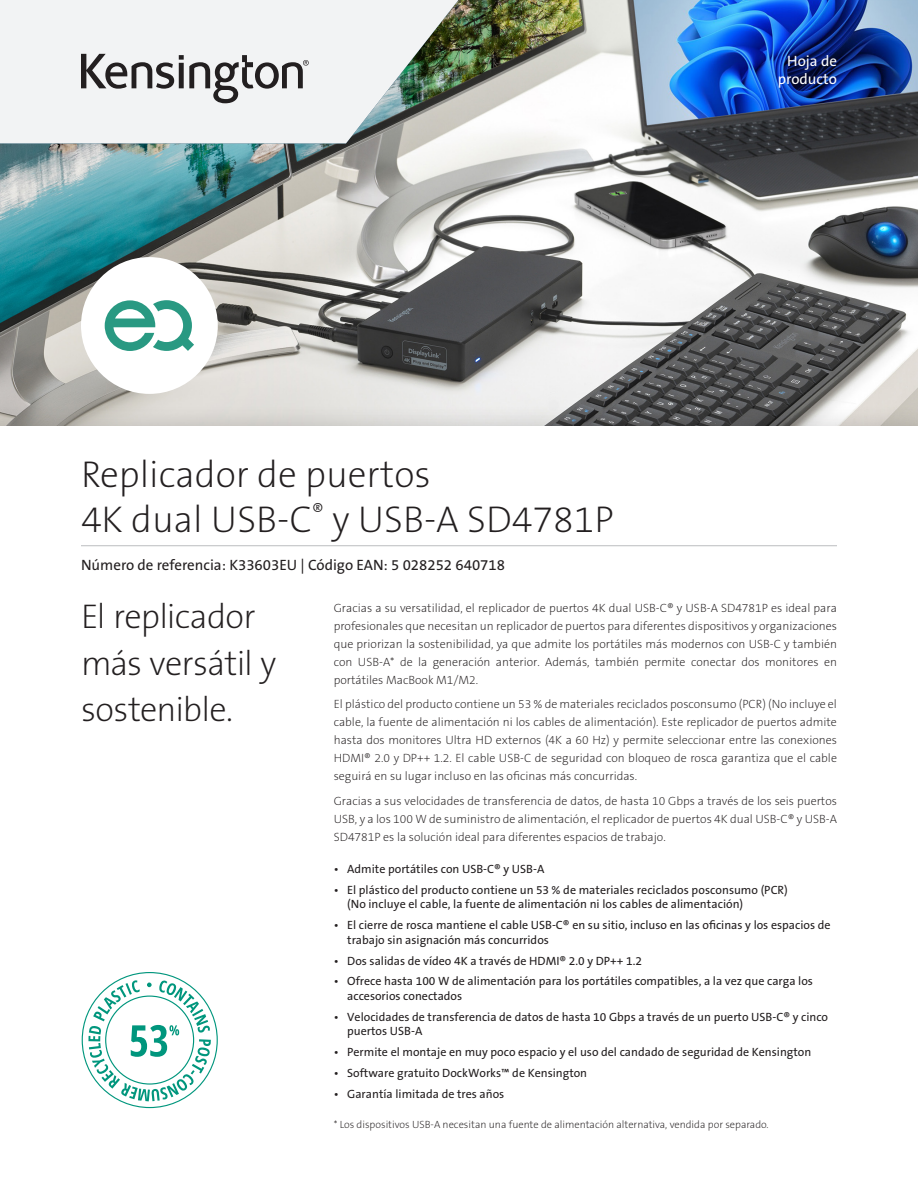
<style>
.page{position:relative;width:918px;height:1188px;background:#fff}
.page>*{position:absolute;margin:0;border:0;box-sizing:border-box;transform-origin:0 0}
.Product_Name{font:37.5px/45px "The Sans KENSINGTON2 XL";color:#231f20}
.Product_Headline{font:34.5px/46.5px "The Sans KENSINGTON2 XL";letter-spacing:-.02em;color:#231f20}
.Part_No__UPC{font:15px "The Sans KENSINGTON5 Rg";color:#231f20}
.Filetype_Header{font:15px "The Sans KENSINGTON5 Rg";color:#fff}
.Body{font:12px/18px "The Sans KENSINGTON2 XL";color:#231f20;text-align:justify}
.Feature_Bullets{font:12px/14.4px "The Sans KENSINGTON5 Rg";color:#231f20}
.t1{font:10.5px "The Sans KENSINGTON2 XL";color:#231f20}
</style>
<div class="page">
<img style="left:0;top:0;width:918px;height:404px">
<div style="left:0;top:404px;width:918px;height:784px;background:#231f20;opacity:.2"></div>
<div style="left:0;top:427px;width:918px;height:761px;background:#fff"></div>
<div style="left:81px;top:257px;width:137px;height:137px;background:#fff;border-radius:50%"></div>
<svg style="left:105px;top:300px;width:89px;height:51px"></svg>
<svg style="left:0;top:0;width:458px;height:143px;fill:#f2f3f4"></svg>
<svg style="left:81px;top:54px;width:228px;height:49px"></svg>
<svg style="left:82px;top:972px;width:136px;height:136px"></svg>
<hr style="left:81px;top:545px;width:756px;height:1px;background:#bcbdc0">
<p class="Filetype_Header" style="left:787px;top:53px;width:51px">Hoja de</p>
<p class="Filetype_Header" style="left:778px;top:71px;width:61px">producto</p>
<h1 class="Product_Name" style="left:81px;top:453px;width:534px">Replicador de puertos<br>4K dual USB-C<sup>®</sup> y USB-A SD4781P</h1>
<h2 class="Part_No__UPC" style="left:81px;top:557px;width:426px">Número de referencia: K33603EU | Código EAN: 5 028252 640718</h2>
<h3 class="Product_Headline" style="left:81px;top:594px;width:197px">El replicador más versátil y sostenible.</h3>
<p class="Body" style="left:334px;top:599px;width:505px">Gracias a su versatilidad, el replicador de puertos 4K dual USB-C® y USB-A SD4781P es ideal para profesionales que necesitan un replicador de puertos para diferentes dispositivos y organizaciones que priorizan la sostenibilidad, ya que admite los portátiles más modernos con USB-C y también con USB-A* de la generación anterior. Además, también permite conectar dos monitores en portátiles MacBook M1/M2.</p>
<p class="Body" style="left:334px;top:696px;width:505px">El plástico del producto contiene un 53 % de materiales reciclados posconsumo (PCR) (No incluye el cable, la fuente de alimentación ni los cables de alimentación). Este replicador de puertos admite hasta dos monitores Ultra HD externos (4K a 60 Hz) y permite seleccionar entre las conexiones HDMI® 2.0 y DP++ 1.2. El cable USB-C de seguridad con bloqueo de rosca garantiza que el cable seguirá en su lugar incluso en las oficinas más concurridas.</p>
<p class="Body" style="left:334px;top:792px;width:505px">Gracias a sus velocidades de transferencia de datos, de hasta 10 Gbps a través de los seis puertos USB, y a los 100 W de suministro de alimentación, el replicador de puertos 4K dual USB-C® y USB-A SD4781P es la solución ideal para diferentes espacios de trabajo.</p>
<p class="Feature_Bullets" style="left:334px;top:862px;width:212px">• Admite portátiles con USB-C® y USB-A</p>
<p class="Feature_Bullets" style="left:347px;top:883px;width:442px;text-indent:-14px">• El plástico del producto contiene un 53 % de materiales reciclados posconsumo (PCR) (No incluye el cable, la fuente de alimentación ni los cables de alimentación)</p>
<p class="Feature_Bullets" style="left:347px;top:918px;width:485px;text-indent:-14px">• El cierre de rosca mantiene el cable USB-C® en su sitio, incluso en las oficinas y los espacios de trabajo sin asignación más concurridos</p>
<p class="Feature_Bullets" style="left:334px;top:954px;width:310px">• Dos salidas de vídeo 4K a través de HDMI® 2.0 y DP++ 1.2</p>
<p class="Feature_Bullets" style="left:347px;top:975px;width:467px;text-indent:-14px">• Ofrece hasta 100 W de alimentación para los portátiles compatibles, a la vez que carga los accesorios conectados</p>
<p class="Feature_Bullets" style="left:347px;top:1010px;width:482px;text-indent:-14px">• Velocidades de transferencia de datos de hasta 10 Gbps a través de un puerto USB-C® y cinco puertos USB-A</p>
<p class="Feature_Bullets" style="left:334px;top:1045px;width:479px">• Permite el montaje en muy poco espacio y el uso del candado de seguridad de Kensington</p>
<p class="Feature_Bullets" style="left:334px;top:1066px;width:255px">• Software gratuito DockWorks™ de Kensington</p>
<p class="Feature_Bullets" style="left:334px;top:1087px;width:172px">• Garantía limitada de tres años</p>
<p class="t1" style="left:334px;top:1119px;width:436px">* Los dispositivos USB-A necesitan una fuente de alimentación alternativa, vendida por separado.</p>
</div>
